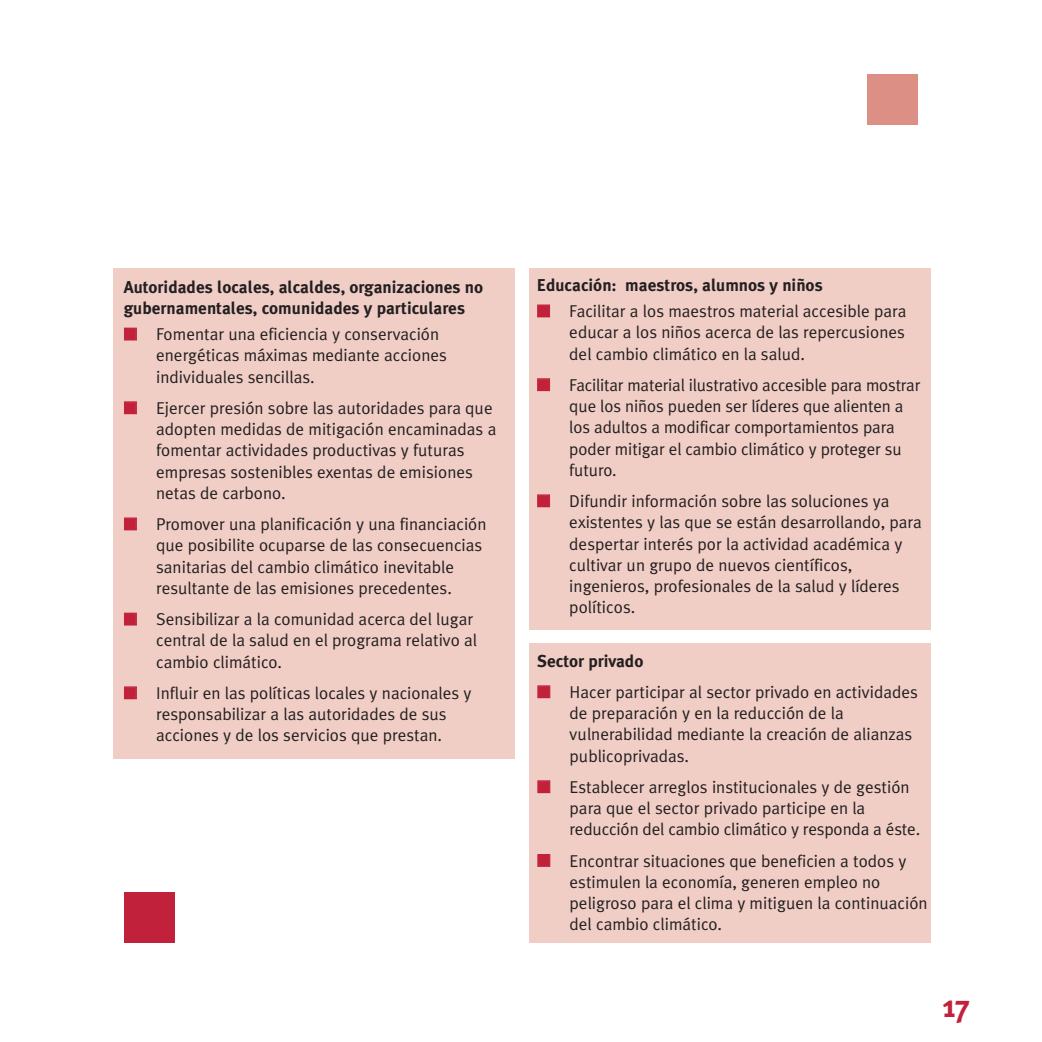
<style>
.page{position:relative;width:1042px;height:1042px;background:#fff}
.page>*{position:absolute;margin:0;border:0;box-sizing:border-box;transform-origin:0 0}
.t1{font:700 31.5px "Meta Plus";color:#c2213c}
.t2{font:17.15px/21.2px "Meta Plus Normal";color:#231f20}
.t3{font:700 17.15px/21.3px "Meta Plus";color:#231f20}
.s1{color:#c2213c}
</style>
<div class="page">
<div style="left:113px;top:268px;width:402px;height:490px;background:#f0cec5"></div>
<div style="left:528px;top:268px;width:402px;height:361px;background:#f0cec5"></div>
<div style="left:529px;top:643px;width:402px;height:300px;background:#f0cec5"></div>
<div style="left:124px;top:892px;width:51px;height:51px;background:#c2213c"></div>
<div style="left:867px;top:74px;width:51px;height:51px;background:#db8f85"></div>
<p class="t3" style="left:124px;top:276px;width:361px">Autoridades locales, alcaldes, organizaciones no gubernamentales, comunidades y particulares</p>
<p class="t2" style="left:156px;top:324px;width:292px;text-indent:-32px"><span class="s1">■</span> Fomentar una eficiencia y conservación energéticas máximas mediante acciones individuales sencillas.</p>
<p class="t2" style="left:156px;top:397px;width:342px;text-indent:-32px"><span class="s1">■</span> Ejercer presión sobre las autoridades para que adopten medidas de mitigación encaminadas a fomentar actividades productivas y futuras empresas sostenibles exentas de emisiones netas de carbono.</p>
<p class="t2" style="left:156px;top:514px;width:332px;text-indent:-32px"><span class="s1">■</span> Promover una planificación y una financiación que posibilite ocuparse de las consecuencias sanitarias del cambio climático inevitable resultante de las emisiones precedentes.</p>
<p class="t2" style="left:156px;top:609px;width:322px;text-indent:-32px"><span class="s1">■</span> Sensibilizar a la comunidad acerca del lugar central de la salud en el programa relativo al cambio climático.</p>
<p class="t2" style="left:124px;top:682px;width:349px;text-align:center"><span class="s1">■</span> Influir en las políticas locales y nacionales y responsabilizar a las autoridades de sus acciones y de los servicios que prestan.</p>
<p class="t3" style="left:537px;top:274px;width:287px">Educación: maestros, alumnos y niños</p>
<p class="t2" style="left:569px;top:300px;width:338px;text-align:justify;text-indent:-32px"><span class="s1">■</span> Facilitar a los maestros material accesible para educar a los niños acerca de las repercusiones del cambio climático en la salud.</p>
<p class="t2" style="left:569px;top:374px;width:352px;text-indent:-32px"><span class="s1">■</span> Facilitar material ilustrativo accesible para mostrar que los niños pueden ser líderes que alienten a los adultos a modificar comportamientos para poder mitigar el cambio climático y proteger su futuro.</p>
<p class="t2" style="left:569px;top:490px;width:354px;text-indent:-32px"><span class="s1">■</span> Difundir información sobre las soluciones ya existentes y las que se están desarrollando, para despertar interés por la actividad académica y cultivar un grupo de nuevos científicos, ingenieros, profesionales de la salud y líderes políticos.</p>
<p class="t3" style="left:537px;top:650px;width:108px">Sector privado</p>
<p class="t2" style="left:569px;top:681px;width:350px;text-indent:-32px"><span class="s1">■</span> Hacer participar al sector privado en actividades de preparación y en la reducción de la vulnerabilidad mediante la creación de alianzas publicoprivadas.</p>
<p class="t2" style="left:569px;top:776px;width:352px;text-indent:-32px"><span class="s1">■</span> Establecer arreglos institucionales y de gestión para que el sector privado participe en la reducción del cambio climático y responda a éste.</p>
<p class="t2" style="left:569px;top:850px;width:359px;text-indent:-32px"><span class="s1">■</span> Encontrar situaciones que beneficien a todos y estimulen la economía, generen empleo no peligroso para el clima y mitiguen la continuación del cambio climático.</p>
<h1 class="t1" style="left:943px;top:988px;width:29px">17</h1>
</div>
